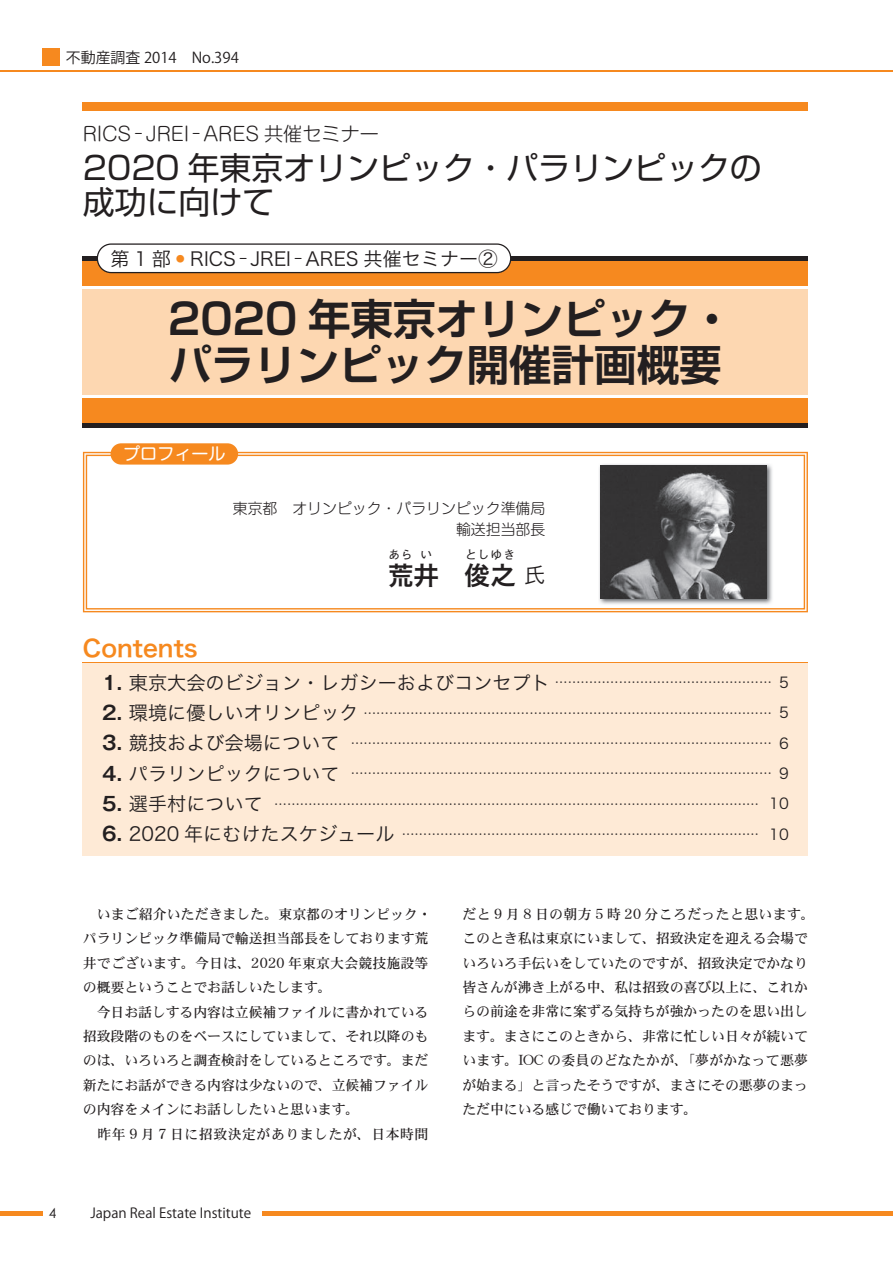
<style>
.page{position:relative;width:893px;height:1263px;background:#fff}
.page>*{position:absolute;margin:0;border:0;box-sizing:border-box;transform-origin:0 0}
.t1{font:700 42.45px/46.8px "Shin Go Pro De";color:#231f20}
.t2{font:31.95px/34px "Shin Go Pro";color:#231f20}
.t3{font:25.5px "Hira Kaku Pro W6";color:#231f20}
.t4{font:23.4px "Hira Kaku Pro W6";color:#f6891f}
.t5{font:21.3px "Hira Kaku Pro W3";color:#231f20}
.t6{font:19.2px "Hira Kaku Pro W3";color:#231f20}
.t7{font:300 19.2px "Shin M Go Pro";color:#231f20}
.t8{font:16.95px "Shin M Go Pro";color:#fff}
.t9{font:300 14.85px/21.3px "Shin M Go Pro";color:#231f20;text-align:right}
.t10{font:14.85px "Koz Go Pro";color:#231f20}
.t11{font:13.8px/24.5px "DFHS Mincho W5 WINP RKSJ H";color:#231f20}
.t12{font:13.8px "Koz Go Pro";color:#231f20}
.t13{font:13.8px "Century Gothic";color:#231f20}
.t14{font:12.75px "Hira Kaku Pro W3";color:#231f20}
.t15{font:300 11.7px "Shin Go Pro";letter-spacing:.09em;color:#231f20}
.s1{color:#f6891f}
.s2{font-family:"Shin M Go Pro";font-weight:300}
.s3{font-family:"Gothic MB101 Pro De";font-weight:700}
.s4{font-size:12.75px}
.s5{font-size:14.85px}
.s6{font-family:"Gothic MB101 Pro De";font-weight:700;font-size:19.2px}
.s7{font-size:19.2px}
</style>
<div class="page">
<hr style="left:0;top:1211px;width:43px;height:4px;background:#f6891f">
<hr style="left:262px;top:1211px;width:631px;height:4px;background:#f6891f">
<hr style="left:0;top:70px;width:893px;height:1px;background:#f6891f">
<div style="left:43px;top:49px;width:17px;height:17px;background:#f6891f"></div>
<svg style="left:83px;top:452px;width:725px;height:160px;background:#f9c088"></svg>
<svg style="left:86px;top:455px;width:719px;height:154px"></svg>
<div style="left:111px;top:443px;width:127px;height:22px;background:#f6891f;border-radius:11px"></div>
<div style="left:83px;top:256px;width:725px;height:171px;background:#f6891f"></div>
<div style="left:83px;top:286px;width:725px;height:112px;background:#fdd7b1"></div>
<img style="left:598px;top:463px;width:175px;height:142px">
<img style="left:601px;top:466px;width:165px;height:132px">
<hr style="left:83px;top:662px;width:725px;height:2px;background:#f6891f">
<div style="left:83px;top:663px;width:725px;height:41px;background:#feead6"></div>
<div style="left:83px;top:694px;width:725px;height:40px;background:#feead6"></div>
<div style="left:83px;top:724px;width:725px;height:40px;background:#feead6"></div>
<div style="left:83px;top:754px;width:725px;height:41px;background:#feead6"></div>
<div style="left:83px;top:784px;width:725px;height:41px;background:#feead6"></div>
<div style="left:83px;top:815px;width:725px;height:40px;background:#feead6"></div>
<hr style="left:83px;top:395px;width:725px;height:3px;background:#fff">
<hr style="left:83px;top:286px;width:725px;height:2px;background:#fff">
<hr style="left:83px;top:423px;width:725px;height:4px;background:#231f20">
<hr style="left:83px;top:256px;width:725px;height:4px;background:#231f20">
<div style="left:83px;top:102px;width:725px;height:9px;background:#f6891f"></div>
<svg style="left:97px;top:243px;width:414px;height:30px"></svg>
<p class="t10" style="left:66px;top:48px;width:174px">不動産調査 2014　No.394</p>
<h3 class="t7" style="left:83px;top:119px;width:298px">RICS－ JREI－ ARES 共催セミナー</h3>
<h2 class="t2" style="left:83px;top:147px;width:680px">2020 年東京オリンピック・パラリンピックの成功に向けて</h2>
<h3 class="t6" style="left:111px;top:241px;width:388px">第 1 部<span class="s1">•</span>RICS<span class="s2">－</span> JREI<span class="s2">－</span> ARES 共催セミナー②</h3>
<h1 class="t1" style="left:168px;top:290px;width:566px">2020 年東京オリンピック・パラリンピック開催計画概要</h1>
<p class="t8" style="left:123px;top:440px;width:104px">プロフィール</p>
<p class="t9" style="left:233px;top:496px;width:314px">東京都　オリンピック・パラリンピック準備局輸送担当部長</p>
<h3 class="t3" style="left:388px;top:552px;width:53px">荒井</h3>
<p class="t15" style="left:389px;top:545px;width:26px">あら</p>
<p class="t15" style="left:420px;top:545px;width:13px">い</p>
<p class="t15" style="left:465px;top:545px;width:51px">としゆき</p>
<h3 class="t3" style="left:465px;top:552px;width:53px">俊之</h3>
<h3 class="t5" style="left:524px;top:556px;width:23px">氏</h3>
<h3 class="t4" style="left:83px;top:627px;width:116px">Contents</h3>
<h3 class="t6" style="left:102px;top:665px;width:688px"><span class="s3">1.</span> 東京大会のビジョン・レガシーおよびコンセプト <span class="s4">……………………………………………</span> <span class="s5">5</span></h3>
<p class="t14" style="left:102px;top:701px;width:688px"><span class="s6">2.</span> <span class="s7">環境に優しいオリンピック</span> …………………………………………………………………………………… <span class="s5">5</span></p>
<p class="t14" style="left:102px;top:732px;width:688px"><span class="s6">3.</span> <span class="s7">競技および会場について</span> ……………………………………………………………………………………… <span class="s5">6</span></p>
<p class="t14" style="left:102px;top:762px;width:688px"><span class="s6">4.</span> <span class="s7">パラリンピックについて</span> ……………………………………………………………………………………… <span class="s5">9</span></p>
<p class="t14" style="left:102px;top:792px;width:688px"><span class="s6">5.</span> <span class="s7">選手村について</span> …………………………………………………………………………………………………… <span class="s5">10</span></p>
<p class="t14" style="left:102px;top:823px;width:688px"><span class="s6">6.</span> <span class="s7">2020 年にむけたスケジュール</span> ………………………………………………………………………… <span class="s5">10</span></p>
<p class="t11" style="left:83px;top:901px;width:350px">　いまご紹介いただきました。東京都のオリンピック・パラリンピック準備局で輸送担当部長をしております荒井でございます。今日は、2020 年東京大会競技施設等の概要ということでお話しいたします。<br>　今日お話しする内容は立候補ファイルに書かれている招致段階のものをベースにしていまして、それ以降のものは、いろいろと調査検討をしているところです。まだ新たにお話ができる内容は少ないので、立候補ファイルの内容をメインにお話ししたいと思います。<br>　昨年 9 月 7 日に招致決定がありましたが、日本時間</p>
<p class="t11" style="left:462px;top:901px;width:354px">だと 9 月 8 日の朝方 5 時 20 分ころだったと思います。このとき私は東京にいまして、招致決定を迎える会場でいろいろ手伝いをしていたのですが、招致決定でかなり皆さんが沸き上がる中、私は招致の喜び以上に、これからの前途を非常に案ずる気持ちが強かったのを思い出します。まさにこのときから、非常に忙しい日々が続いています。IOC の委員のどなたかが、「夢がかなって悪夢が始まる」と言ったそうですが、まさにその悪夢のまっただ中にいる感じで働いております。</p>
<p class="t13" style="left:49px;top:1203px;width:9px">4</p>
<p class="t12" style="left:90px;top:1204px;width:162px">Japan Real Estate Institute</p>
</div>
